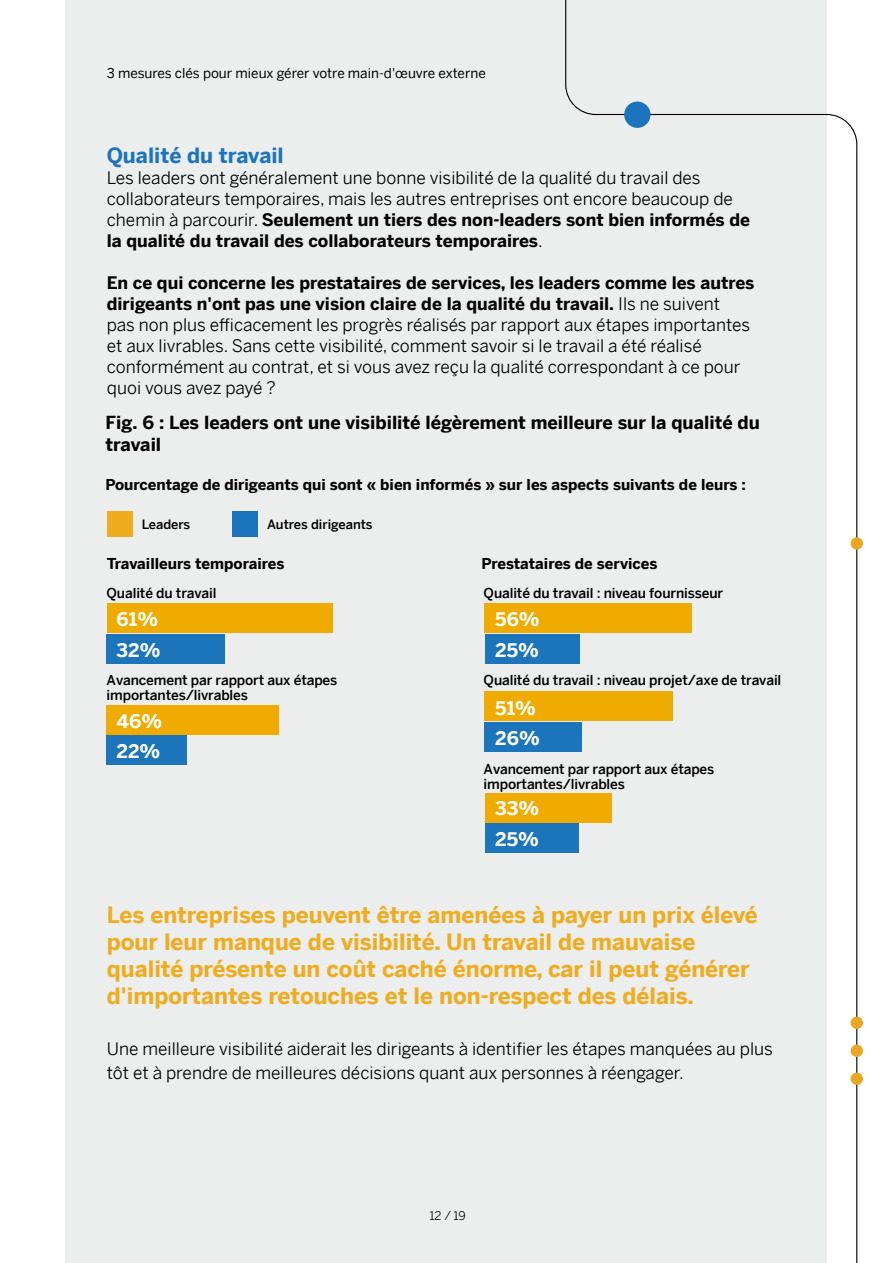
<style>
.page{position:relative;width:893px;height:1263px;background:#fff}
.page>*{position:absolute;margin:0;border:0;box-sizing:border-box;transform-origin:0 0}
.t1{font:700 22.5px/27px "Benton Sans";color:#efac1f}
.t2{font:700 21px "Benton Sans";color:#1c75bc}
.t3{font:700 18.75px/31px "Benton Sans";color:#fff}
.t4{font:700 18px/22.5px "Benton Sans";color:#000}
.t5{font:17.25px/21px "Benton Sans";color:#000}
.t6{font:700 15px "Benton Sans";color:#000}
.t7{font:500 13.8px/15px "Benton Sans";letter-spacing:-.01em;color:#000}
.t8{font:13.5px "Benton Sans";color:#000}
.t9{font:500 12.9px "Benton Sans";color:#000}
.t10{font:12px "Benton Sans";color:#000}
.s1{font-weight:700}
</style>
<div class="page">
<div style="left:66px;top:0;width:761px;height:1263px;background:#eceded"></div>
<div style="left:107px;top:511px;width:26px;height:26px;background:#efac1f"></div>
<div style="left:232px;top:511px;width:26px;height:26px;background:#1c75bc"></div>
<svg style="left:565px;top:0;width:293px;height:1263px"></svg>
<div style="left:624px;top:102px;width:26px;height:26px;background:#1c75bc;border-radius:50%"></div>
<div style="left:851px;top:1017px;width:12px;height:12px;background:#eba721;border-radius:50%"></div>
<div style="left:851px;top:1044px;width:12px;height:13px;background:#eba721;border-radius:50%"></div>
<div style="left:851px;top:1072px;width:12px;height:13px;background:#eba721;border-radius:50%"></div>
<div style="left:851px;top:537px;width:12px;height:13px;background:#eba721;border-radius:50%"></div>
<div style="left:107px;top:604px;width:225px;height:29px;background:#f0ab00"></div>
<div style="left:107px;top:634px;width:118px;height:30px;background:#1c75bb"></div>
<div style="left:107px;top:705px;width:172px;height:29px;background:#f0ab00"></div>
<div style="left:107px;top:736px;width:80px;height:29px;background:#1c75bb"></div>
<div style="left:485px;top:604px;width:207px;height:29px;background:#f0ab00"></div>
<div style="left:485px;top:634px;width:94px;height:30px;background:#1c75bb"></div>
<div style="left:485px;top:692px;width:188px;height:29px;background:#f0ab00"></div>
<div style="left:485px;top:722px;width:97px;height:29px;background:#1c75bb"></div>
<div style="left:485px;top:793px;width:126px;height:29px;background:#f0ab00"></div>
<div style="left:485px;top:824px;width:94px;height:29px;background:#1c75bb"></div>
<p class="t8" style="left:107px;top:61px;width:381px">3 mesures clés pour mieux gérer votre main-d'œuvre externe</p>
<p class="t2" style="left:107px;top:137px;width:178px">Qualité du travail</p>
<p class="t5" style="left:107px;top:165px;width:645px">Les leaders ont généralement une bonne visibilité de la qualité du travail des collaborateurs temporaires, mais les autres entreprises ont encore beaucoup de chemin à parcourir. <span class="s1">Seulement un tiers des non-leaders sont bien informés de la qualité du travail des collaborateurs temporaires</span>.</p>
<p class="t5" style="left:107px;top:270px;width:649px"><span class="s1">En ce qui concerne les prestataires de services, les leaders comme les autres dirigeants n'ont pas une vision claire de la qualité du travail.</span> Ils ne suivent<br>pas non plus efficacement les progrès réalisés par rapport aux étapes importantes et aux livrables. Sans cette visibilité, comment savoir si le travail a été réalisé conformément au contrat, et si vous avez reçu la qualité correspondant à ce pour quoi vous avez payé ?</p>
<p class="t4" style="left:106px;top:409px;width:656px">Fig. 6 : Les leaders ont une visibilité légèrement meilleure sur la qualité du travail</p>
<p class="t6" style="left:106px;top:472px;width:642px">Pourcentage de dirigeants qui sont « bien informés » sur les aspects suivants de leurs :</p>
<p class="t9" style="left:142px;top:513px;width:50px">Leaders</p>
<p class="t9" style="left:267px;top:513px;width:107px">Autres dirigeants</p>
<p class="t6" style="left:107px;top:551px;width:179px">Travailleurs temporaires</p>
<p class="t6" style="left:482px;top:551px;width:177px">Prestataires de services</p>
<p class="t7" style="left:107px;top:584px;width:111px">Qualité du travail</p>
<p class="t7" style="left:484px;top:584px;width:241px">Qualité du travail : niveau fournisseur</p>
<p class="t3" style="left:117px;top:603px;width:45px">61%<br>32%</p>
<p class="t3" style="left:495px;top:603px;width:46px">56%<br>25%</p>
<p class="t7" style="left:107px;top:670px;width:232px">Avancement par rapport aux étapes importantes/livrables</p>
<p class="t7" style="left:484px;top:670px;width:299px">Qualité du travail : niveau projet/axe de travail</p>
<p class="t3" style="left:495px;top:693px;width:46px;line-height:29.5px">51%<br>26%</p>
<p class="t7" style="left:484px;top:759px;width:232px">Avancement par rapport aux étapes importantes/livrables</p>
<p class="t3" style="left:495px;top:792px;width:46px;line-height:30.3px">33%<br>25%</p>
<p class="t3" style="left:117px;top:706px;width:47px;line-height:29.5px">46%<br>22%</p>
<h1 class="t1" style="left:107px;top:899px;width:652px">Les entreprises peuvent être amenées à payer un prix élevé pour leur manque de visibilité. Un travail de mauvaise qualité présente un coût caché énorme, car il peut générer d'importantes retouches et le non-respect des délais.</h1>
<p class="t5" style="left:107px;top:1035px;width:668px;line-height:24px">Une meilleure visibilité aiderait les dirigeants à identifier les étapes manquées au plus tôt et à prendre de meilleures décisions quant aux personnes à réengager.</p>
<p class="t10" style="left:429px;top:1206px;width:38px">12 / 19</p>
</div>
